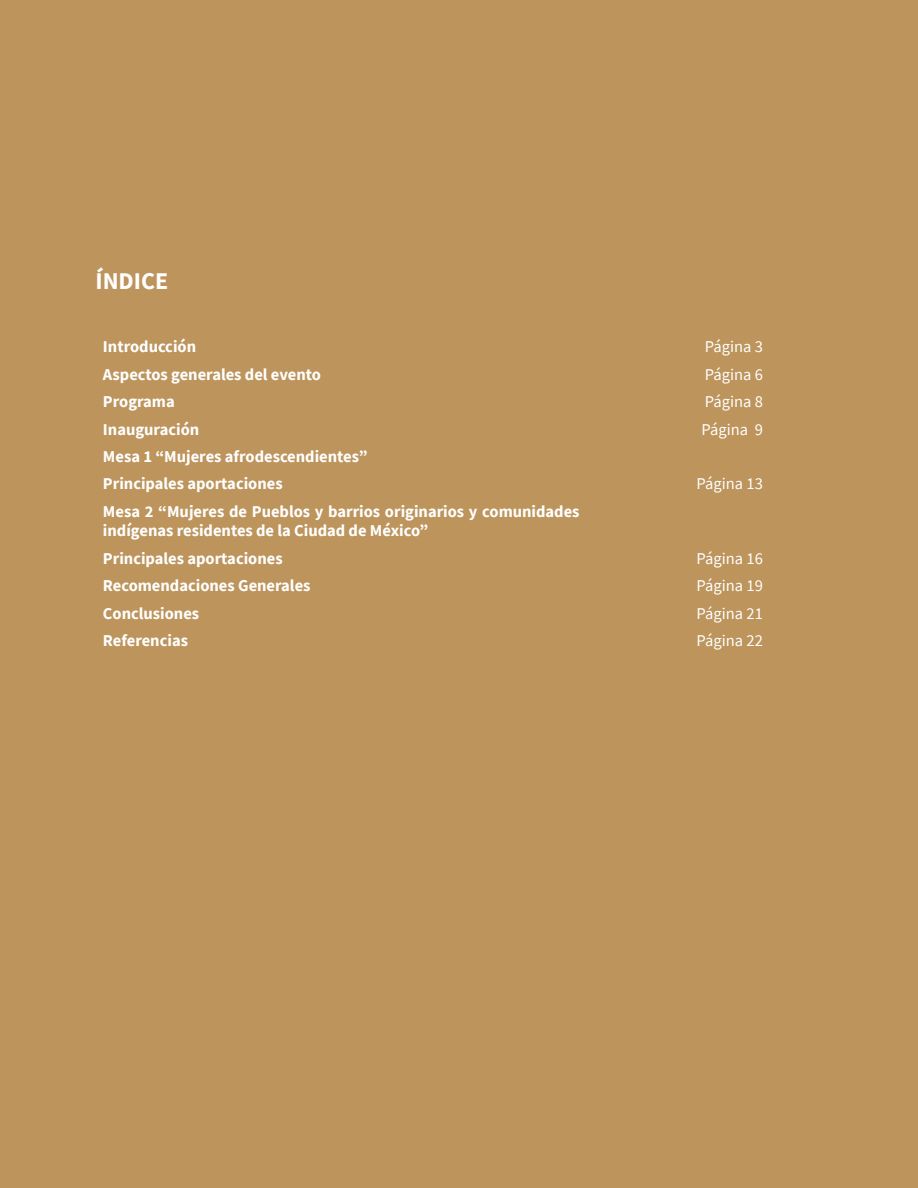
<style>
.page{position:relative;width:918px;height:1188px;background:#bd945c}
.page>*{position:absolute;margin:0;border:0;box-sizing:border-box;transform-origin:0 0}
.t1{font:700 24px "Source Sans Pro";color:#fff}
.t2{font:700 16.5px/19.8px "Source Sans Pro";color:#fff}
.t3{font:16.5px "Source Sans Pro";color:#fff}
</style>
<div class="page">
<p class="t1" style="left:95px;top:264px;width:74px">ÍNDICE</p>
<p class="t2" style="left:103px;top:337px;width:95px">Introducción</p>
<p class="t3" style="left:705px;top:336px;width:60px">Página 3</p>
<p class="t2" style="left:103px;top:364px;width:220px">Aspectos generales del evento</p>
<p class="t3" style="left:705px;top:364px;width:60px">Página 6</p>
<p class="t2" style="left:103px;top:392px;width:73px">Programa</p>
<p class="t3" style="left:705px;top:391px;width:60px">Página 8</p>
<p class="t2" style="left:103px;top:419px;width:98px">Inauguración</p>
<p class="t3" style="left:701px;top:419px;width:63px">Página 9</p>
<p class="t2" style="left:103px;top:446px;width:266px">Mesa 1 “Mujeres afrodescendientes”</p>
<p class="t2" style="left:103px;top:474px;width:181px">Principales aportaciones</p>
<p class="t3" style="left:697px;top:473px;width:68px">Página 13</p>
<p class="t2" style="left:103px;top:501px;width:478px">Mesa 2 “Mujeres de Pueblos y barrios originarios y comunidades indígenas residentes de la Ciudad de México”</p>
<p class="t2" style="left:103px;top:548px;width:181px">Principales aportaciones</p>
<p class="t3" style="left:697px;top:548px;width:68px">Página 16</p>
<p class="t2" style="left:103px;top:576px;width:209px">Recomendaciones Generales</p>
<p class="t3" style="left:697px;top:575px;width:68px">Página 19</p>
<p class="t2" style="left:103px;top:603px;width:98px">Conclusiones</p>
<p class="t3" style="left:697px;top:603px;width:68px">Página 21</p>
<p class="t2" style="left:103px;top:630px;width:87px">Referencias</p>
<p class="t3" style="left:697px;top:630px;width:68px">Página 22</p>
</div>
